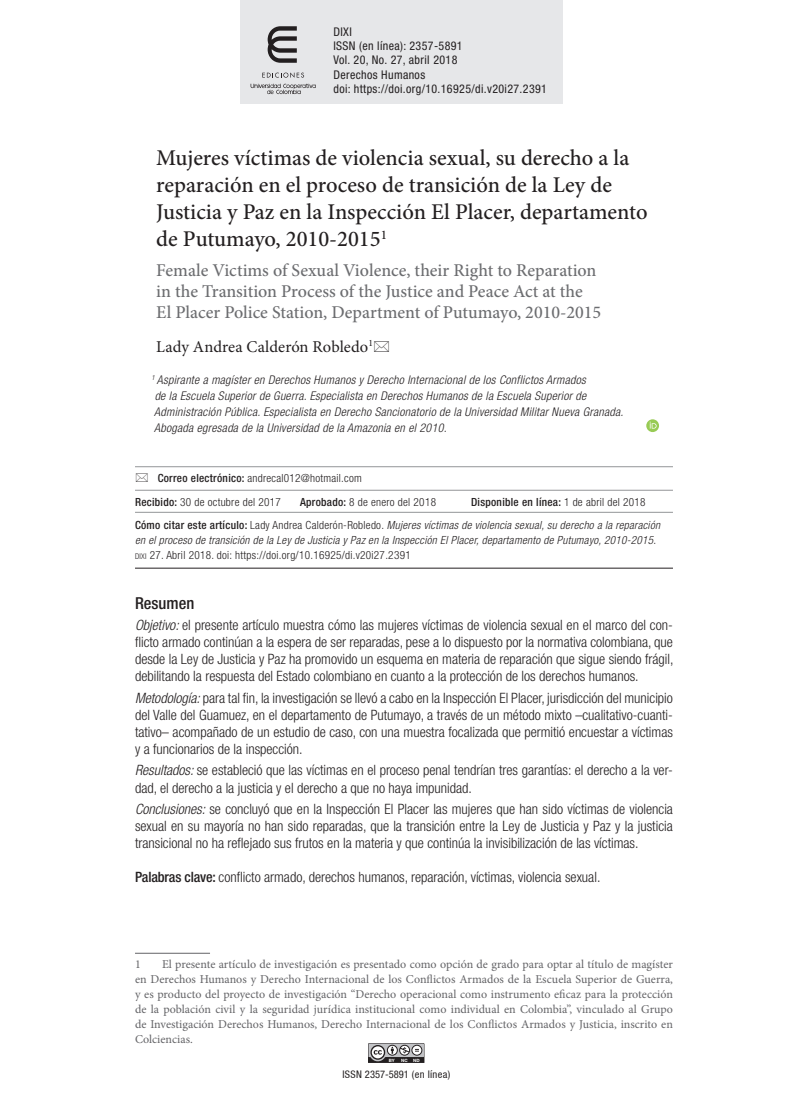
<style>
.page{position:relative;width:808px;height:1106px;background:#fff}
.page>*{position:absolute;margin:0;border:0;box-sizing:border-box;transform-origin:0 0}
.t1{font:500 22.5px/27px "Minion Pro";color:#231f20}
.t2{font:500 18px/21px "Minion Pro";color:#6c6d70}
.t3{font:16.5px "Minion Pro";letter-spacing:.01em;color:#231f20}
.t4{font:500 condensed 16.5px "Helvetica Neue LT Std";color:#231f20}
.t5{font:300 condensed 14.25px/17.1px "Helvetica Neue LT Std";color:#231f20;text-align:justify}
.t6{font:12px/15px "Minion Pro";letter-spacing:-.005em;color:#636366;text-align:justify}
.t7{font:italic 300 condensed 12px/15.8px "Helvetica Neue LT Std";letter-spacing:.025em;color:#231f20}
.t8{font:condensed 12px/14.4px "Helvetica Neue LT Std";letter-spacing:.03em;color:#231f20}
.t9{font:italic 300 condensed 11.25px/23.5px "Helvetica Neue LT Std";letter-spacing:.025em;color:#231f20}
.t10{font:300 condensed 11.25px/23.5px "Helvetica Neue LT Std";letter-spacing:.025em;color:#231f20}
.t11{font:condensed 10.5px "Helvetica 57";letter-spacing:.03em;color:#231f20}
.t12{font:700 4.35px "Helvetica Neue";color:#fff}
.s1{font-weight:500}
.s2{font-weight:500;font-style:normal}
.s3{font-style:normal}
.s4{font-style:normal;font-size:7.8px}
.s5{font-style:italic}
.s6{font-family:"Helvetica Neue LT Std"}
</style>
<div class="page">
<svg style="left:368px;top:1043px;width:57px;height:19px"></svg>
<hr style="left:135px;top:952px;width:75px;height:1px;background:#636366">
<div style="left:241px;top:0;width:322px;height:103px;background:#e6e7e9"></div>
<svg style="left:251px;top:84px;width:65px;height:10px"></svg>
<svg style="left:262px;top:72px;width:42px;height:6px"></svg>
<svg style="left:268px;top:26px;width:29px;height:37px"></svg>
<svg style="left:646px;top:419px;width:13px;height:13px"></svg>
<svg style="left:650px;top:421px;width:7px;height:7px"></svg>
<hr style="left:135px;top:466px;width:538px;height:1px;background:#939598">
<hr style="left:135px;top:490px;width:538px;height:1px;background:#939598">
<hr style="left:135px;top:512px;width:538px;height:1px;background:#939598">
<hr style="left:135px;top:568px;width:538px;height:1px;background:#231f20">
<p class="t8" style="left:333px;top:24px;width:215px">DIXI<br>ISSN (en línea): 2357-5891<br>Vol. 20, No. 27, abril 2018<br>Derechos Humanos<br>doi: https://doi.org/10.16925/di.v20i27.2391</p>
<h1 class="t1" style="left:156px;top:145px;width:493px">Mujeres víctimas de violencia sexual, su derecho a la reparación en el proceso de transición de la Ley de Justicia y Paz en la Inspección El Placer, departamento de Putumayo, 2010-2015<sup>1</sup></h1>
<p class="t2" style="left:156px;top:259px;width:446px">Female Victims of Sexual Violence, their Right to Reparation in the Transition Process of the Justice and Peace Act at the<br>El Placer Police Station, Department of Putumayo, 2010-2015</p>
<p class="t3" style="left:156px;top:335px;width:218px">Lady Andrea Calderón Robledo<sup>1</sup></p>
<p class="t7" style="left:152px;top:372px;width:473px"><sup>1</sup> Aspirante a magíster en Derechos Humanos y Derecho Internacional de los Conflictos Armados<br>de la Escuela Superior de Guerra. Especialista en Derechos Humanos de la Escuela Superior de Administración Pública. Especialista en Derecho Sancionatorio de la Universidad Militar Nueva Granada.<br>Abogada egresada de la Universidad de la Amazonia en el 2010.</p>
<p class="t10" style="left:135px;top:466px;width:228px;text-indent:23px"><span class="s1">Correo electrónico:</span> andrecal012@hotmail.com<br><span class="s1">Recibido:</span> 30 de octubre del 2017</p>
<p class="t9" style="left:135px;top:490px;width:526px;text-indent:336px"><span class="s2">Disponible en línea:</span> <span class="s3">1 de abril del 2018<br></span><span class="s2">Cómo citar este artículo:</span> <span class="s3">Lady Andrea Calderón-Robledo.</span> Mujeres víctimas de violencia sexual, su derecho a la reparación</p>
<p class="t9" style="left:135px;top:533px;width:523px;line-height:15px">en el proceso de transición de la Ley de Justicia y Paz en la Inspección El Placer, departamento de Putumayo, 2010-2015<span class="s3">. </span><span class="s4">dixi</span> <span class="s3">27. Abril 2018. doi: https://doi.org/10.16925/di.v20i27.2391</span></p>
<p class="t4" style="left:135px;top:593px;width:61px">Resumen</p>
<p class="t5" style="left:135px;top:616px;width:540px"><span class="s5">Objetivo:</span> el presente artículo muestra cómo las mujeres víctimas de violencia sexual en el marco del con&shy;flicto armado continúan a la espera de ser reparadas, pese a lo dispuesto por la normativa colombiana, que desde la Ley de Justicia y Paz ha promovido un esquema en materia de reparación que sigue siendo frágil, debilitando la respuesta del Estado colombiano en cuanto a la protección de los derechos humanos.</p>
<p class="t5" style="left:135px;top:689px;width:539px"><span class="s5">Metodología:</span> para tal fin, la investigación se llevó a cabo en la Inspección El Placer, jurisdicción del municipio del Valle del Guamuez, en el departamento de Putumayo, a través de un método mixto –cualitativo-cuanti&shy;tativo– acompañado de un estudio de caso, con una muestra focalizada que permitió encuestar a víctimas y a funcionarios de la inspección.</p>
<p class="t5" style="left:135px;top:761px;width:539px"><span class="s5">Resultados:</span> se estableció que las víctimas en el proceso penal tendrían tres garantías: el derecho a la ver&shy;dad, el derecho a la justicia y el derecho a que no haya impunidad.</p>
<p class="t5" style="left:135px;top:800px;width:539px"><span class="s5">Conclusiones:</span> se concluyó que en la Inspección El Placer las mujeres que han sido víctimas de violencia sexual en su mayoría no han sido reparadas, que la transición entre la Ley de Justicia y Paz y la justicia transicional no ha reflejado sus frutos en la materia y que continúa la invisibilización de las víctimas.</p>
<p class="t5" style="left:135px;top:868px;width:467px"><span class="s1">Palabras clave:</span> conflicto armado, derechos humanos, reparación, víctimas, violencia sexual.</p>
<p class="t10" style="left:300px;top:490px;width:138px"><span class="s1">Aprobado:</span> 8 de enero del 2018</p>
<p class="t6" style="left:135px;top:957px;width:539px;text-indent:27px">El presente artículo de investigación es presentado como opción de grado para optar al título de magíster en Derechos Humanos y Derecho Internacional de los Conflictos Armados de la Escuela Superior de Guerra, y es producto del proyecto de investigación “Derecho operacional como instrumento eficaz para la protección de la población civil y la seguridad jurídica institucional como individual en Colombia”, vinculado al Grupo de Investigación Derechos Humanos, Derecho Internacional de los Conflictos Armados y Justicia, inscrito en Colciencias.</p>
<p class="t6" style="left:135px;top:957px;width:7px">1</p>
<p class="t12" style="left:389px;top:1057px;width:8px">BY</p>
<p class="t12" style="left:401px;top:1057px;width:8px">NC</p>
<p class="t12" style="left:413px;top:1057px;width:8px">ND</p>
<p class="t11" style="left:342px;top:1067px;width:109px">ISSN <span class="s6">2357-5891</span> (en línea)</p>
</div>
